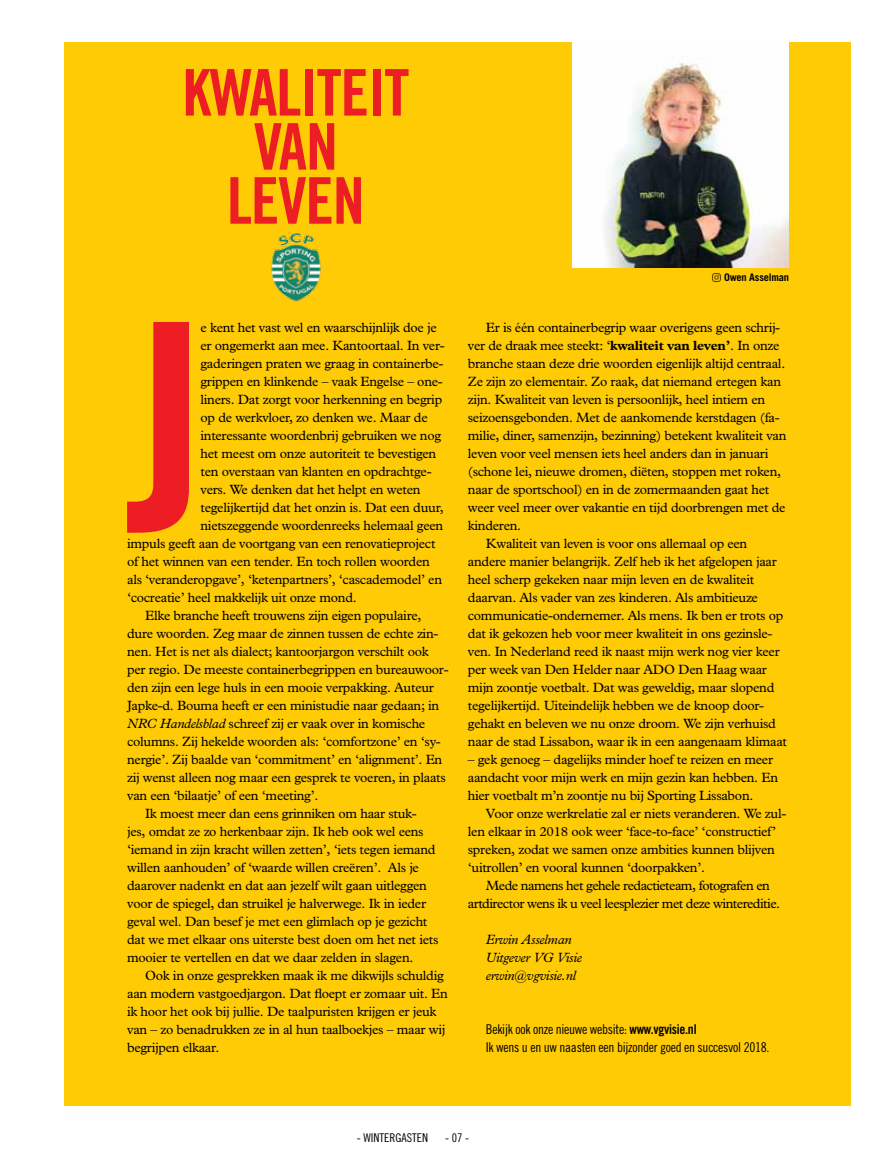
<style>
.page{position:relative;width:893px;height:1170px;background:#fff}
.page>*{position:absolute;margin:0;border:0;box-sizing:border-box;transform-origin:0 0}
.t1{font:287.7px "Trade Gothic Bold Cond Twenty";color:#ed1d24}
.t2{font:64.35px/54px "Trade Gothic Bold Cond Twenty";letter-spacing:-.02em;color:#ed1d24;text-align:center}
.t3{font:13.5px/18px "M Plantin";letter-spacing:-.02em;color:#000}
.t4{font:13.5px/18px "M Plantin";letter-spacing:-.04em;color:#000;text-align:center}
.t5{font:13.5px/18px "Trade Gothic Cond Eighteen";letter-spacing:-.02em;color:#000}
.t6{font:italic 13.5px/18px "M Plantin";letter-spacing:-.02em;color:#000}
.t7{font:12px "Trade Gothic Cond Eighteen";color:#000}
.t8{font:700 10.5px "Trade Gothic";letter-spacing:-.02em;color:#000}
.s1{font-style:italic}
.s2{font-weight:700}
.s3{font-family:"Trade Gothic Bold Cond Twenty"}
</style>
<div class="page">
<div style="left:64px;top:43px;width:786px;height:1063px;background:#ffcb05"></div>
<img style="left:573px;top:43px;width:216px;height:224px">
<img style="left:271px;top:233px;width:50px;height:69px">
<svg style="left:712px;top:273px;width:9px;height:9px"></svg>
<h2 class="t2" style="left:182px;top:65px;width:228px">KWALITEIT<br>VAN<br>LEVEN</h2>
<h1 class="t1" style="left:126px;top:252px;width:81px">J</h1>
<p class="t3" style="left:200px;top:318px;width:238px">e kent het vast wel en waarschijnlijk doe je</p>
<p class="t3" style="left:200px;top:336px;width:246px">er ongemerkt aan mee. Kantoortaal. In ver-</p>
<p class="t3" style="left:200px;top:354px;width:244px">gaderingen praten we graag in containerbe-</p>
<p class="t3" style="left:200px;top:372px;width:244px">grippen en klinkende – vaak Engelse – one-</p>
<p class="t3" style="left:200px;top:390px;width:243px">liners. Dat zorgt voor herkenning en begrip</p>
<p class="t3" style="left:200px;top:408px;width:229px">op de werkvloer, zo denken we. Maar de</p>
<p class="t3" style="left:200px;top:426px;width:242px">interessante woordenbrij gebruiken we nog</p>
<p class="t3" style="left:200px;top:444px;width:237px">het meest om onze autoriteit te bevestigen</p>
<p class="t3" style="left:200px;top:462px;width:233px">ten overstaan van klanten en opdrachtge-</p>
<p class="t3" style="left:200px;top:480px;width:222px">vers. We denken dat het helpt en weten</p>
<p class="t3" style="left:200px;top:498px;width:245px">tegelijkertijd dat het onzin is. Dat een duur,</p>
<p class="t3" style="left:200px;top:516px;width:244px">nietszeggende woordenreeks helemaal geen</p>
<p class="t3" style="left:127px;top:534px;width:310px">impuls geeft aan de voortgang van een renovatieproject</p>
<p class="t3" style="left:127px;top:552px;width:304px">of het winnen van een tender. En toch rollen woorden</p>
<p class="t3" style="left:127px;top:570px;width:316px">als ‘veranderopgave’, ‘ketenpartners’, ‘cascademodel’ en</p>
<p class="t3" style="left:127px;top:588px;width:231px">‘cocreatie’ heel makkelijk uit onze mond.</p>
<p class="t3" style="left:145px;top:606px;width:278px">Elke branche heeft trouwens zijn eigen populaire,</p>
<p class="t3" style="left:127px;top:624px;width:313px">dure woorden. Zeg maar de zinnen tussen de echte zin-</p>
<p class="t3" style="left:127px;top:642px;width:303px">nen. Het is net als dialect; kantoorjargon verschilt ook</p>
<p class="t3" style="left:127px;top:660px;width:323px">per regio. De meeste containerbegrippen en bureauwoor-</p>
<p class="t3" style="left:127px;top:678px;width:308px">den zijn een lege huls in een mooie verpakking. Auteur</p>
<p class="t3" style="left:127px;top:696px;width:314px">Japke-d. Bouma heeft er een ministudie naar gedaan; in</p>
<p class="t3" style="left:127px;top:714px;width:300px"><span class="s1">NRC Handelsblad</span> schreef zij er vaak over in komische</p>
<p class="t3" style="left:127px;top:732px;width:315px">columns. Zij hekelde woorden als: ‘comfortzone’ en ‘sy-</p>
<p class="t3" style="left:127px;top:750px;width:317px">nergie’. Zij baalde van ‘commitment’ en ‘alignment’. En</p>
<p class="t3" style="left:127px;top:768px;width:320px">zij wenst alleen nog maar een gesprek te voeren, in plaats</p>
<p class="t3" style="left:127px;top:786px;width:193px">van een ‘bilaatje’ of een ‘meeting’.</p>
<p class="t3" style="left:145px;top:804px;width:273px">Ik moest meer dan eens grinniken om haar stuk-</p>
<p class="t3" style="left:127px;top:822px;width:298px">jes, omdat ze zo herkenbaar zijn. Ik heb ook wel eens</p>
<p class="t3" style="left:127px;top:840px;width:310px">‘iemand in zijn kracht willen zetten’, ‘iets tegen iemand</p>
<p class="t3" style="left:127px;top:858px;width:293px">willen aanhouden’ of ‘waarde willen creëren’. Als je</p>
<p class="t3" style="left:127px;top:876px;width:301px">daarover nadenkt en dat aan jezelf wilt gaan uitleggen</p>
<p class="t3" style="left:127px;top:894px;width:300px">voor de spiegel, dan struikel je halverwege. Ik in ieder</p>
<p class="t3" style="left:127px;top:912px;width:302px">geval wel. Dan besef je met een glimlach op je gezicht</p>
<p class="t3" style="left:127px;top:930px;width:313px">dat we met elkaar ons uiterste best doen om het net iets</p>
<p class="t3" style="left:127px;top:948px;width:288px">mooier te vertellen en dat we daar zelden in slagen.</p>
<p class="t3" style="left:145px;top:966px;width:300px">Ook in onze gesprekken maak ik me dikwijls schuldig</p>
<p class="t3" style="left:127px;top:984px;width:322px">aan modern vastgoedjargon. Dat floept er zomaar uit. En</p>
<p class="t3" style="left:127px;top:1002px;width:311px">ik hoor het ook bij jullie. De taalpuristen krijgen er jeuk</p>
<p class="t3" style="left:127px;top:1020px;width:320px">van – zo benadrukken ze in al hun taalboekjes – maar wij</p>
<p class="t3" style="left:127px;top:1038px;width:94px">begrijpen elkaar.</p>
<p class="t8" style="left:724px;top:271px;width:67px">Owen Asselman</p>
<p class="t3" style="left:486px;top:318px;width:296px">Er is één containerbegrip waar overigens geen schrij-</p>
<p class="t3" style="left:468px;top:336px;width:313px">ver de draak mee steekt: ‘<span class="s2">kwaliteit van leven’</span>. In onze</p>
<p class="t3" style="left:468px;top:354px;width:319px">branche staan deze drie woorden eigenlijk altijd centraal.</p>
<p class="t3" style="left:468px;top:372px;width:315px">Ze zijn zo elementair. Zo raak, dat niemand ertegen kan</p>
<p class="t3" style="left:468px;top:390px;width:299px">zijn. Kwaliteit van leven is persoonlijk, heel intiem en</p>
<p class="t3" style="left:468px;top:408px;width:313px">seizoensgebonden. Met de aankomende kerstdagen (fa-</p>
<p class="t3" style="left:468px;top:426px;width:320px">milie, diner, samenzijn, bezinning) betekent kwaliteit van</p>
<p class="t3" style="left:468px;top:444px;width:302px">leven voor veel mensen iets heel anders dan in januari</p>
<p class="t3" style="left:468px;top:462px;width:315px">(schone lei, nieuwe dromen, diëten, stoppen met roken,</p>
<p class="t3" style="left:468px;top:480px;width:303px">naar de sportschool) en in de zomermaanden gaat het</p>
<p class="t3" style="left:468px;top:498px;width:319px">weer veel meer over vakantie en tijd doorbrengen met de</p>
<p class="t3" style="left:468px;top:516px;width:55px">kinderen.</p>
<p class="t3" style="left:486px;top:534px;width:263px">Kwaliteit van leven is voor ons allemaal op een</p>
<p class="t3" style="left:468px;top:552px;width:310px">andere manier belangrijk. Zelf heb ik het afgelopen jaar</p>
<p class="t3" style="left:468px;top:570px;width:288px">heel scherp gekeken naar mijn leven en de kwaliteit</p>
<p class="t3" style="left:468px;top:588px;width:292px">daarvan. Als vader van zes kinderen. Als ambitieuze</p>
<p class="t3" style="left:468px;top:606px;width:317px">communicatie-ondernemer. Als mens. Ik ben er trots op</p>
<p class="t3" style="left:468px;top:624px;width:306px">dat ik gekozen heb voor meer kwaliteit in ons gezinsle-</p>
<p class="t3" style="left:468px;top:642px;width:313px">ven. In Nederland reed ik naast mijn werk nog vier keer</p>
<p class="t3" style="left:468px;top:660px;width:301px">per week van Den Helder naar ADO Den Haag waar</p>
<p class="t3" style="left:468px;top:678px;width:308px">mijn zoontje voetbalt. Dat was geweldig, maar slopend</p>
<p class="t3" style="left:468px;top:696px;width:298px">tegelijkertijd. Uiteindelijk hebben we de knoop door-</p>
<p class="t3" style="left:468px;top:714px;width:310px">gehakt en beleven we nu onze droom. We zijn verhuisd</p>
<p class="t3" style="left:468px;top:732px;width:321px">naar de stad Lissabon, waar ik in een aangenaam klimaat</p>
<p class="t3" style="left:468px;top:750px;width:312px">– gek genoeg – dagelijks minder hoef te reizen en meer aandacht voor mijn werk en mijn gezin kan hebben. En hier voetbalt m’n zoontje nu bij Sporting Lissabon.</p>
<p class="t3" style="left:468px;top:804px;width:320px;text-indent:18px">Voor onze werkrelatie zal er niets veranderen. We zul&shy;len elkaar in 2018 ook weer ‘face-to-face’ ‘constructief’ spreken, zodat we samen onze ambities kunnen blijven ‘uitrollen’ en vooral kunnen ‘doorpakken’.</p>
<p class="t4" style="left:468px;top:876px;width:314px">Mede namens het gehele redactieteam, fotografen en artdirector wens ik u veel leesplezier met deze wintereditie.</p>
<p class="t6" style="left:486px;top:930px;width:98px">Erwin Asselman<br>Uitgever VG Visie erwin@vgvisie.nl</p>
<p class="t5" style="left:486px;top:1019px;width:285px">Bekijk ook onze nieuwe website: <span class="s3">WWW.VGVISIE.NL<br></span>Ik wens u en uw naasten een bijzonder goed en succesvol 2018.</p>
<p class="t7" style="left:357px;top:1130px;width:66px">- wintergastEN</p>
<p class="t7" style="left:445px;top:1130px;width:25px">- 07 -</p>
</div>
